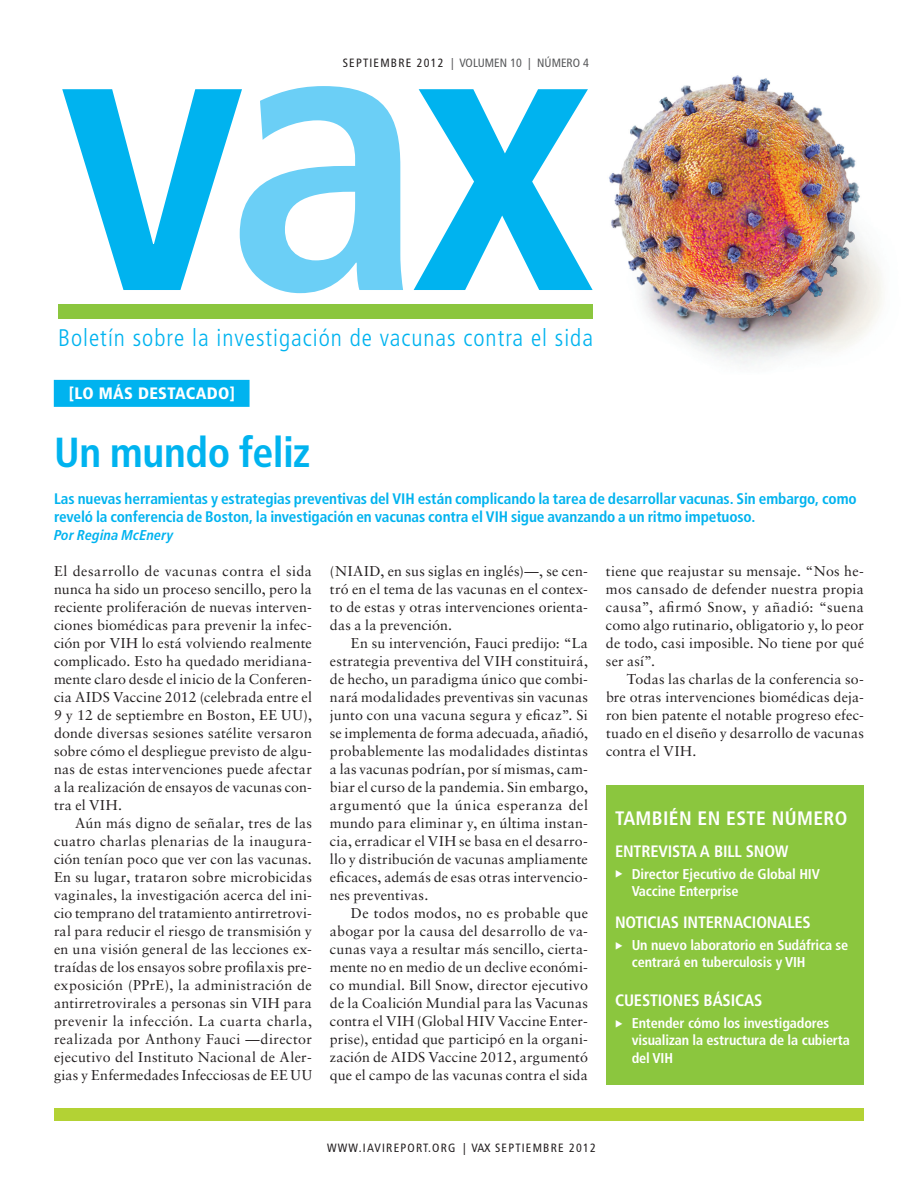
<style>
.page{position:relative;width:918px;height:1188px;background:#fff}
.page>*{position:absolute;margin:0;border:0;box-sizing:border-box;transform-origin:0 0}
.t1{font:700 condensed 390px "Frutiger";color:#00b3ef}
.t2{font:700 condensed 42px "Frutiger";letter-spacing:-.01em;color:#00b3ef}
.t3{font:300 condensed 24px "Frutiger";letter-spacing:.04em;color:#00b3ef}
.t4{font:700 condensed 19.5px "Frutiger";letter-spacing:.02em;color:#fff}
.t5{font:700 condensed 16.5px "Frutiger";letter-spacing:-.01em;color:#fff}
.t6{font:900 condensed 16.5px "Frutiger";letter-spacing:.02em;color:#fff}
.t7{font:700 condensed 15.3px/18px "Frutiger";letter-spacing:-.01em;color:#00b3ef}
.t8{font:14.25px/18px "Sabon";letter-spacing:.01em;color:#231f20;text-align:justify}
.t9{font:700 condensed 14.25px/17.2px "Frutiger";letter-spacing:-.01em;color:#fff}
.t10{font:italic 700 condensed 14.25px "Frutiger LT Com";letter-spacing:.01em;color:#00b3ef}
.t11{font:condensed 12px "Frutiger";letter-spacing:.1em;color:#231f20}
.t12{font:condensed 12px "Frutiger";color:#57585a}
.s1{color:#231f20}
.s2{color:#6bcff6}
</style>
<div class="page">
<img style="left:609px;top:75px;width:274px;height:291px">
<div style="left:606px;top:786px;width:258px;height:299px;background:#8bc63e"></div>
<div style="left:54px;top:380px;width:196px;height:27px;background:#00b3ef"></div>
<div style="left:58px;top:304px;width:535px;height:15px;background:#8bc63e"></div>
<div style="left:54px;top:1108px;width:810px;height:12px;background:#b3d234"></div>
<p class="t12" style="left:343px;top:56px;width:248px"><span class="s1">SEPTIEMBRE 2012</span> | VOLUMEN 10 | NÚMERO 4</p>
<h1 class="t1" style="left:58px;top:-77px;width:537px">v<span class="s2">a</span>x</h1>
<h3 class="t3" style="left:58px;top:324px;width:537px">Boletín sobre la investigación de vacunas contra el sida</h3>
<p class="t6" style="left:69px;top:383px;width:168px">[LO MÁS DESTACADO]</p>
<h2 class="t2" style="left:54px;top:428px;width:258px">Un mundo feliz</h2>
<p class="t7" style="left:54px;top:490px;width:804px">Las nuevas herramientas y estrategias preventivas del VIH están complicando la tarea de desarrollar vacunas. Sin embargo, como reveló la conferencia de Boston, la investigación en vacunas contra el VIH sigue avanzando a un ritmo impetuoso.</p>
<p class="t10" style="left:54px;top:527px;width:121px">Por Regina McEnery</p>
<p class="t8" style="left:54px;top:562px;width:260px">El desarrollo de vacunas contra el sida nunca ha sido un proceso sencillo, pero la reciente proliferación de nuevas interven&shy;ciones biomédicas para prevenir la infec&shy;ción por VIH lo está volviendo realmente complicado. Esto ha quedado meridiana&shy;mente claro desde el inicio de la Conferen&shy;cia AIDS Vaccine 2012 (celebrada entre el 9 y 12 de septiembre en Boston, EE UU), donde diversas sesiones satélite versaron sobre cómo el despliegue previsto de algu&shy;nas de estas intervenciones puede afectar a la realización de ensayos de vacunas con&shy;tra el VIH.</p>
<p class="t8" style="left:54px;top:814px;width:259px;text-indent:21px">Aún más digno de señalar, tres de las cuatro charlas plenarias de la inaugura&shy;ción tenían poco que ver con las vacunas.<br>En su lugar, trataron sobre microbicidas vaginales, la investigación acerca del ini&shy;cio temprano del tratamiento antirretrovi&shy;ral para reducir el riesgo de transmisión y en una visión general de las lecciones ex&shy;traídas de los ensayos sobre profilaxis pre&shy;exposición (PPrE), la administración de antirretrovirales a personas sin VIH para prevenir la infección. La cuarta charla, realizada por Anthony Fauci —director ejecutivo del Instituto Nacional de Aler&shy;gias y Enfermedades Infecciosas de EE UU</p>
<p class="t8" style="left:330px;top:562px;width:259px">(NIAID, en sus siglas en inglés)—, se cen&shy;tró en el tema de las vacunas en el contex&shy;to de estas y otras intervenciones orienta&shy;das a la prevención.</p>
<p class="t8" style="left:330px;top:634px;width:260px;text-indent:21px">En su intervención, Fauci predijo: “La estrategia preventiva del VIH constituirá, de hecho, un paradigma único que combi&shy;nará modalidades preventivas sin vacunas junto con una vacuna segura y eficaz”. Si se implementa de forma adecuada, añadió, probablemente las modalidades distintas a las vacunas podrían, por sí mismas, cam&shy;biar el curso de la pandemia. Sin embargo, argumentó que la única esperanza del mundo para eliminar y, en última instan&shy;cia, erradicar el VIH se basa en el desarro&shy;llo y distribución de vacunas ampliamente eficaces, además de esas otras intervencio&shy;nes preventivas.</p>
<p class="t8" style="left:330px;top:904px;width:260px;text-indent:21px">De todos modos, no es probable que abogar por la causa del desarrollo de va&shy;cunas vaya a resultar más sencillo, cierta&shy;mente no en medio de un declive económi&shy;co mundial. Bill Snow, director ejecutivo de la Coalición Mundial para las Vacunas contra el VIH (Global HIV Vaccine Enter&shy;prise), entidad que participó en la organi&shy;zación de AIDS Vaccine 2012, argumentó que el campo de las vacunas contra el sida</p>
<p class="t8" style="left:606px;top:562px;width:260px">tiene que reajustar su mensaje. “Nos he&shy;mos cansado de defender nuestra propia causa”, afirmó Snow, y añadió: “suena como algo rutinario, obligatorio y, lo peor de todo, casi imposible. No tiene por qué ser así”.</p>
<p class="t8" style="left:606px;top:670px;width:259px;text-indent:21px">Todas las charlas de la conferencia so&shy;bre otras intervenciones biomédicas deja&shy;ron bien patente el notable progreso efec&shy;tuado en el diseño y desarrollo de vacunas contra el VIH.</p>
<h3 class="t4" style="left:615px;top:807px;width:234px">También en este número</h3>
<p class="t5" style="left:615px;top:842px;width:175px">ENTREVISTAABI LL SNOW</p>
<p class="t9" style="left:632px;top:865px;width:190px;text-indent:-17px">◆ Director Ejecutivo de Global HIV<br>Vaccine Enterprise</p>
<p class="t5" style="left:615px;top:913px;width:197px">Noticias internacionales</p>
<p class="t9" style="left:632px;top:937px;width:218px;text-indent:-17px">◆ Un nuevo laboratorio en Sudáfrica se centrará en tuberculosis y VIH</p>
<p class="t5" style="left:615px;top:991px;width:149px">Cu estiones básicas</p>
<p class="t9" style="left:632px;top:1015px;width:220px;text-indent:-17px">◆ Entender cómo los investigadores visualizan la estructura de la cubierta del VIH</p>
<p class="t11" style="left:327px;top:1141px;width:270px">WWW.IAVIREPORT.ORG | VAX SEPTIEMBRE 2012</p>
</div>
